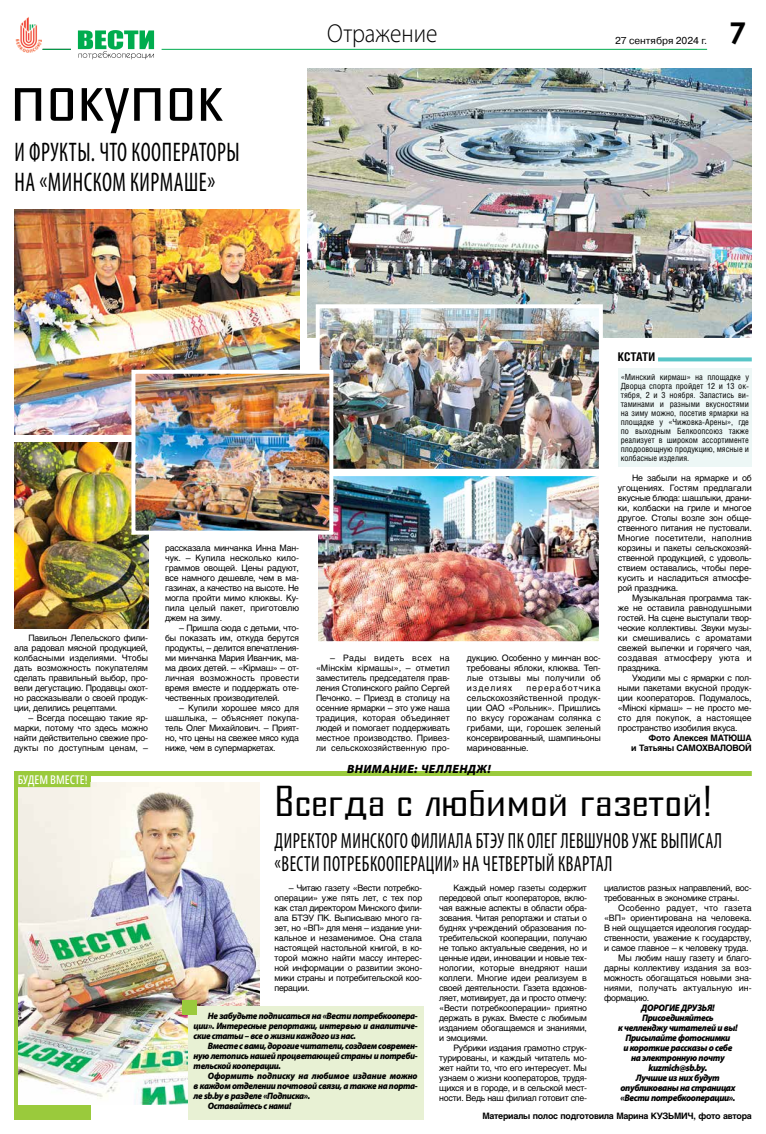
<style>
.page{position:relative;width:766px;height:1134px;background:#fff}
.page>*{position:absolute;margin:0;border:0;box-sizing:border-box;transform-origin:0 0}
.t1{font:68.9px "Agency FB Cyrillic";color:#000;scale:1.19 1}
.t2{font:39.5px "Agency FB Cyrillic";color:#000;scale:1.19 1}
.t3{font:700 30px "Century Gothic";color:#000}
.t4{font:condensed 27px/30px "Myriad Pro";letter-spacing:.025em;color:#000;scale:.83 1}
.t5{font:300 26px "Myriad Pro";color:#000;scale:.9 1}
.t6{font:condensed 22px/23px "Myriad Pro";letter-spacing:.025em;color:#000;scale:.83 1}
.t7{font:italic 900 12px "Myriad Pro";letter-spacing:.03em;color:#000}
.t8{font:500 12px "Open Sans Condensed";color:#fff}
.t9{font:700 12px "Helios Cond C";letter-spacing:-.015em;color:#000}
.t10{font:10px "Pragmatica C";color:#000}
.t11{font:italic 900 9.5px/10px "Myriad Pro";letter-spacing:-.045em;color:#000;text-align:center;scale:.95 1}
.t12{font:italic 900 9.3px/10px "Myriad Pro";letter-spacing:-.045em;color:#000;text-align:justify;scale:.95 1}
.t13{font:italic 900 9.3px "Myriad Pro";letter-spacing:-.02em;color:#000;scale:.95 1}
.t14{font:8.8px/10px "Helios";letter-spacing:-.025em;color:#000;text-align:justify}
.t15{font:700 8.8px/10px "Helios";letter-spacing:-.03em;color:#000;text-align:right}
.t16{font:8.8px "Helios";letter-spacing:.015em;color:#000}
.t17{font:8.8px "Helios";letter-spacing:-.005em;color:#000}
.t18{font:8.5px/9px "Helios Cond";color:#000;text-align:justify}
</style>
<div class="page">
<img style="left:15px;top:17px;width:27px;height:35px">
<svg style="left:43px;top:49px;width:28px;height:1px"></svg>
<svg style="left:78px;top:30px;width:76px;height:29px"></svg>
<hr style="left:161px;top:49px;width:546px;height:1px;background:#00ac4e">
<img style="left:14px;top:210px;width:285px;height:224px">
<img style="left:308px;top:68px;width:443px;height:269px">
<img style="left:14px;top:442px;width:134px;height:186px">
<img style="left:320px;top:309px;width:277px;height:159px">
<div style="left:315px;top:304px;width:287px;height:169px;border:4px solid #fff"></div>
<img style="left:319px;top:477px;width:278px;height:163px">
<div style="left:314px;top:472px;width:288px;height:173px;border:4px solid #fff"></div>
<img style="left:136px;top:375px;width:192px;height:155px">
<div style="left:131px;top:370px;width:202px;height:165px;border:4px solid #fff"></div>
<div style="left:617px;top:368px;width:134px;height:98px;background:#edf7f6"></div>
<svg style="left:658px;top:357px;width:93px;height:4px"></svg>
<div style="left:14px;top:771px;width:76px;height:348px;background:#9aca3c"></div>
<img style="left:18px;top:783px;width:241px;height:321px">
<div style="left:188px;top:1006px;width:235px;height:113px;background:#e8f1d4"></div>
<div style="left:183px;top:1001px;width:14px;height:14px;background:#9aca3c"></div>
<div style="left:15px;top:771px;width:75px;height:16px;background:#9aca3c"></div>
<div style="left:86px;top:771px;width:665px;height:5px;background:#9aca3c"></div>
<h1 class="t1" style="left:10px;top:53px;width:181px">покупок</h1>
<h3 class="t4" style="left:14px;top:136px;width:273px">И ФРУКТЫ. ЧТО КООПЕРАТОРЫ<br>НА «МИНСКОМ КИРМАШЕ»</h3>
<h3 class="t5" style="left:327px;top:17px;width:124px">Отражение</h3>
<p class="t10" style="left:615px;top:35px;width:93px">27 сентября 2024 г.</p>
<h3 class="t3" style="left:728px;top:10px;width:18px">7</h3>
<p class="t14" style="left:14px;top:633px;width:135px;text-indent:14px">Павильон Лепельского фили&shy;ала радовал мясной продукцией, колбасными изделиями. Чтобы дать возможность покупателям сделать правильный выбор, про&shy;вели дегустацию. Продавцы охот&shy;но рассказывали о своей продук&shy;ции, делились рецептами.</p>
<p class="t14" style="left:14px;top:713px;width:135px;text-indent:14px">– Всегда посещаю такие яр&shy;марки, потому что здесь можно найти действительно свежие про&shy;дукты по доступным ценам, –</p>
<p class="t14" style="left:165px;top:543px;width:135px">рассказала минчанка Инна Ман&shy;чук. – Купила несколько кило&shy;граммов овощей. Цены радуют, все намного дешевле, чем в ма&shy;газинах, а качество на высоте. Не могла пройти мимо клюквы. Ку&shy;пила целый пакет, приготовлю джем на зиму.</p>
<p class="t14" style="left:165px;top:623px;width:135px;text-indent:14px">– Пришла сюда с детьми, что&shy;бы показать им, откуда берутся продукты, – делится впечатления&shy;ми минчанка Мария Иванчик, ма&shy;ма двоих детей. – «Кірмаш» – от&shy;личная возможность провести время вместе и поддержать оте&shy;чественных производителей.</p>
<p class="t14" style="left:165px;top:703px;width:135px;text-indent:14px">– Купили хорошее мясо для шашлыка, – объясняет покупа&shy;тель Олег Михайлович. – Прият&shy;но, что цены на свежее мясо куда ниже, чем в супермаркетах.</p>
<p class="t14" style="left:316px;top:653px;width:135px;text-indent:14px">– Рады видеть всех на «Мінскім кірмашы», – отметил заместитель председателя прав&shy;ления Столинского райпо Сергей Печонко. – Приезд в столицу на осенние ярмарки – это уже наша традиция, которая объединяет людей и помогает поддерживать местное производство. Привез&shy;ли сельскохозяйственную про-</p>
<p class="t14" style="left:467px;top:653px;width:135px">дукцию. Особенно у минчан вос&shy;требованы яблоки, клюква. Теп&shy;лые отзывы мы получили об изделиях</p>
<p class="t14" style="left:467px;top:683px;width:135px;text-indent:59px">переработчика сельскохозяйственной продук&shy;ции ОАО «Рольник». Пришлись по вкусу горожанам солянка с грибами, щи, горошек зеленый консервированный, шампиньоны маринованные.</p>
<h3 class="t9" style="left:617px;top:350px;width:39px">КСТАТИ</h3>
<p class="t18" style="left:620px;top:372px;width:130px">«Минский кирмаш» на площадке у Дворца спорта пройдет 12 и 13 ок&shy;тября, 2 и 3 ноября. Запастись ви&shy;таминами и разными вкусностями на зиму можно, посетив ярмарки на площадке у «Чижовка-Арены», где по выходным Белкоопсоюз также реализует в широком ассортименте плодоовощную продукцию, мясные и колбасные изделия.</p>
<p class="t14" style="left:617px;top:473px;width:135px;text-indent:14px">Не забыли на ярмарке и об угощениях. Гостям предлагали вкусные блюда: шашлыки, драни&shy;ки, колбаски на гриле и многое другое. Столы возле зон обще&shy;ственного питания не пустовали.<br>Многие посетители, наполнив корзины и пакеты сельскохозяй&shy;ственной продукцией, с удоволь&shy;ствием оставались, чтобы пере&shy;кусить и насладиться атмосфе&shy;рой праздника.</p>
<p class="t14" style="left:617px;top:593px;width:135px;text-indent:14px">Музыкальная программа так&shy;же не оставила равнодушными гостей. На сцене выступали твор&shy;ческие коллективы. Звуки музы&shy;ки смешивались с ароматами свежей выпечки и горячего чая, создавая атмосферу уюта и праздника.</p>
<p class="t14" style="left:617px;top:673px;width:135px;text-indent:14px">Уходили мы с ярмарки с пол&shy;ными пакетами вкусной продук&shy;ции кооператоров. Подумалось, «Мінскі кірмаш» – не просто ме&shy;сто для покупок, а настоящее пространство изобилия вкуса.</p>
<p class="t15" style="left:631px;top:733px;width:122px">Фото Алексея МАТЮША<br>и Татьяны САМОХВАЛОВОЙ</p>
<h3 class="t8" style="left:18px;top:772px;width:71px">БУДЕМ ВМЕСТЕ!</h3>
<h3 class="t7" style="left:347px;top:761px;width:145px">ВНИМАНИЕ: ЧЕЛЛЕНДЖ!</h3>
<h2 class="t2" style="left:274px;top:777px;width:369px">Всегда с любимой газетой!</h2>
<h3 class="t6" style="left:274px;top:829px;width:540px">ДИРЕКТОР МИНСКОГО ФИЛИАЛА БТЭУ ПК ОЛЕГ ЛЕВШУНОВ УЖЕ ВЫПИСАЛ «ВЕСТИ ПОТРЕБКООПЕРАЦИИ» НА ЧЕТВЕРТЫЙ КВАРТАЛ</h3>
<p class="t14" style="left:274px;top:883px;width:149px;text-indent:14px">– Читаю газету «Вести потребко&shy;операции» уже пять лет, с тех пор как стал директором Минского фили&shy;ала БТЭУ ПК. Выписываю много га&shy;зет, но «ВП» для меня – издание уни&shy;кальное и незаменимое. Она стала настоящей настольной книгой, в ко&shy;торой можно найти массу интерес&shy;ной информации о развитии эконо&shy;мики страны и потребительской коо&shy;перации.</p>
<p class="t14" style="left:439px;top:883px;width:149px;text-indent:14px">Каждый номер газеты содержит передовой опыт кооператоров, вклю&shy;чая важные аспекты в области обра&shy;зования. Читая репортажи и статьи о буднях учреждений образования по&shy;требительской кооперации, получаю не только актуальные сведения, но и ценные идеи, инновации и новые тех&shy;нологии, которые внедряют наши коллеги. Многие идеи реализуем в своей деятельности. Газета вдохнов&shy;ляет, мотивирует, да и просто отмечу: «Вести потребкооперации» приятно держать в руках. Вместе с любимым изданием обогащаемся и знаниями, и эмоциями.</p>
<p class="t14" style="left:439px;top:1043px;width:149px;text-indent:14px">Рубрики издания грамотно струк&shy;турированы, и каждый читатель мо&shy;жет найти то, что его интересует. Мы узнаем о жизни кооператоров, трудя&shy;щихся и в городе, и в сельской мест&shy;ности. Ведь наш филиал готовит спе-</p>
<p class="t14" style="left:604px;top:883px;width:149px">циалистов разных направлений, вос&shy;требованных в экономике страны.</p>
<p class="t16" style="left:618px;top:903px;width:135px">Особенно радует, что газета</p>
<p class="t17" style="left:604px;top:913px;width:149px">«ВП» ориентирована на человека.</p>
<p class="t14" style="left:604px;top:923px;width:149px">В ней ощущается идеология государ-</p>
<p class="t14" style="left:604px;top:933px;width:149px">ственности, уважение к государству,</p>
<p class="t14" style="left:604px;top:943px;width:146px">и самое главное – к человеку труда.</p>
<p class="t14" style="left:618px;top:953px;width:135px">Мы любим нашу газету и благо-</p>
<p class="t14" style="left:604px;top:963px;width:149px">дарны коллективу издания за воз-</p>
<p class="t14" style="left:604px;top:973px;width:149px">можность обогащаться новыми зна-</p>
<p class="t16" style="left:604px;top:983px;width:149px">ниями, получать актуальную ин-</p>
<p class="t14" style="left:604px;top:993px;width:47px">формацию.</p>
<p class="t11" style="left:618px;top:1003px;width:127px">ДОРОГИЕ ДРУЗЬЯ!<br>Присоединяйтесь<br>к челленджу читателей и вы!<br>Присылайте фотоснимки<br>и короткие рассказы о себе на электронную почту kuzmich@sb.by.<br>Лучшие из них будут опубликованы на страницах «Вести потребкооперации».</p>
<p class="t15" style="left:482px;top:1111px;width:271px">Материалы полос подготовила Марина КУЗЬМИЧ, фото автора</p>
<p class="t12" style="left:193px;top:1010px;width:237px;text-indent:14px">Не забудьте подписаться на «Вести потребкоопера&shy;ции». Интересные репортажи, интервью и аналитиче&shy;ские статьи – все о жизни каждого из нас.</p>
<p class="t12" style="left:193px;top:1040px;width:237px;text-indent:14px">Вместе с вами, дорогие читатели, создаем современ&shy;ную летопись нашей процветающей страны и потреби&shy;тельской кооперации.</p>
<p class="t13" style="left:208px;top:1070px;width:222px">Оформить подписку на любимое издание можно</p>
<p class="t12" style="left:193px;top:1080px;width:237px">в каждом отделении почтовой связи, а также на порта-</p>
<p class="t12" style="left:193px;top:1090px;width:124px">ле sb.by в разделе «Подписка».</p>
<p class="t12" style="left:208px;top:1100px;width:89px">Оставайтесь с нами!</p>
</div>
